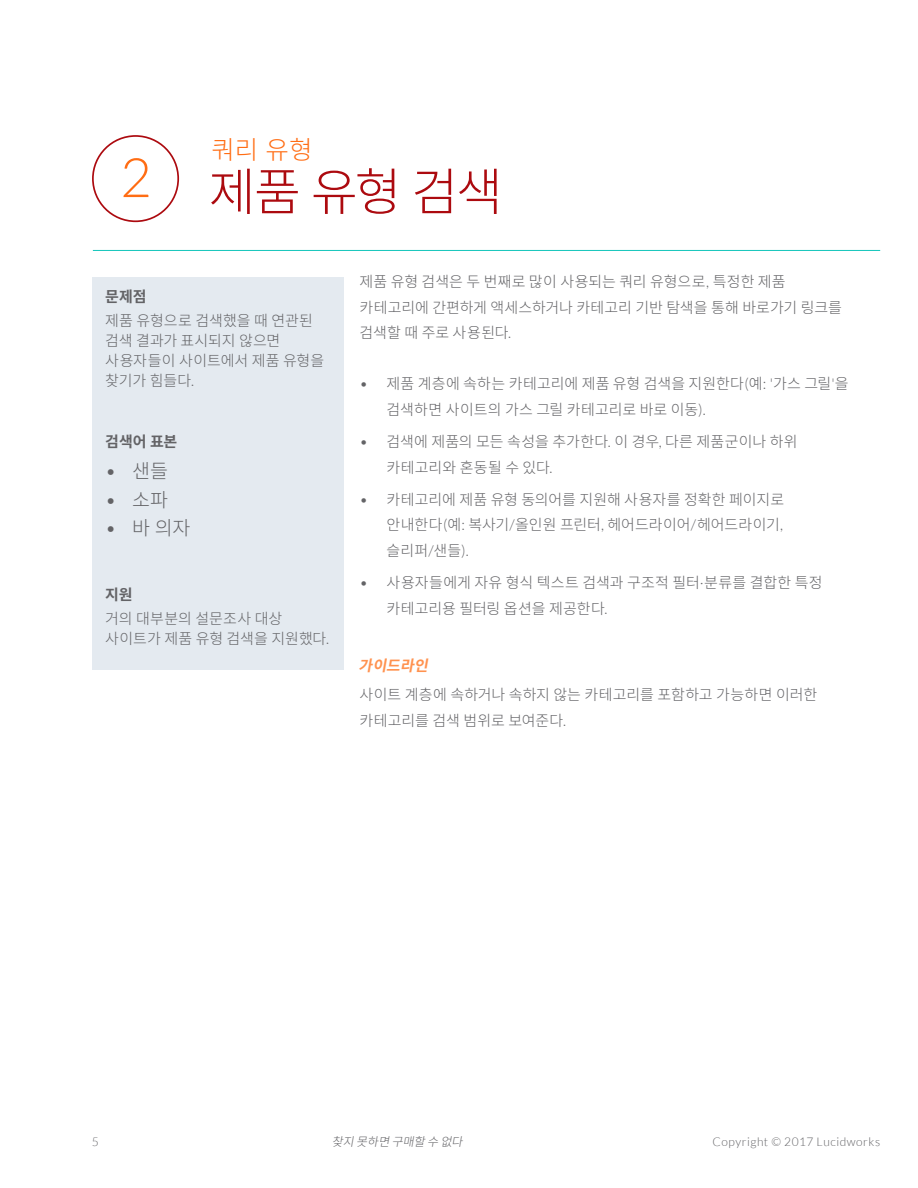
<style>
.page{position:relative;width:918px;height:1188px;background:#fff}
.page>*{position:absolute;margin:0;border:0;box-sizing:border-box;transform-origin:0 0}
.Header__Red{font:300 54.45px "Lato";color:#ff6d14}
.Header__Red-2{font:300 51px "Noto Sans KR";color:#ac0a0f}
.Header__Red-3{font:300 25.5px "Noto Sans KR";color:#ff6d14}
.t1{font:300 19.5px "Noto Sans KR";color:#636366}
.Body_Copy{font:300 15px/25.5px "Noto Sans KR";color:#636366}
.Body_Copy-2{font:700 15px "Noto Sans KR";letter-spacing:-.005em;color:#636366}
.Body_Copy-3{font:italic 700 15px "Noto Sans KR";color:#ff924f}
.t2{font:300 12px "Lato";letter-spacing:.045em;color:#636366}
.t3{font:italic 300 12px "Noto Sans KR";color:#636366}
.s1{font-family:"Lato"}
</style>
<div class="page">
<div style="left:92px;top:135px;width:87px;height:87px;border:2px solid #ac0a0f;border-radius:50%"></div>
<div style="left:92px;top:277px;width:252px;height:393px;background:#e4eaf0"></div>
<hr style="left:93px;top:250px;width:787px;height:1px;background:#13c5bb">
<p class="Header__Red-3" style="left:211px;top:136px;width:103px">쿼리 유형</p>
<p class="Header__Red" style="left:120px;top:148px;width:33px">2</p>
<p class="Header__Red-2" style="left:209px;top:163px;width:296px">제품 유형 검색</p>
<p class="Body_Copy-2" style="left:105px;top:288px;width:43px">문제점</p>
<p class="Body_Copy" style="left:105px;top:310px;width:220px;line-height:20.2px">제품 유형으로 검색했을 때 연관된 검색 결과가 표시되지 않으면 사용자들이 사이트에서 제품 유형을 찾기가 힘들다<span class="s1">.</span></p>
<p class="Body_Copy-2" style="left:105px;top:433px;width:74px">검색어 표본</p>
<p class="t1" style="left:105px;top:460px;width:64px"><span class="s1">•</span> 샌들</p>
<p class="t1" style="left:105px;top:488px;width:64px"><span class="s1">•</span> 소파</p>
<p class="t1" style="left:105px;top:517px;width:87px"><span class="s1">•</span> 바 의자</p>
<p class="Body_Copy-2" style="left:105px;top:586px;width:29px">지원</p>
<p class="Body_Copy" style="left:105px;top:608px;width:225px;line-height:20.2px">거의 대부분의 설문조사 대상 사이트가 제품 유형 검색을 지원했다<span class="s1">.</span></p>
<p class="Body_Copy" style="left:360px;top:270px;width:484px">제품 유형 검색은 두 번째로 많이 사용되는 쿼리 유형으로<span class="s1">,</span> 특정한 제품 카테고리에 간편하게 액세스하거나 카테고리 기반 탐색을 통해 바로가기 링크를 검색할 때 주로 사용된다<span class="s1">.</span></p>
<p class="Body_Copy" style="left:387px;top:372px;width:463px;text-indent:-27px"><span class="s1">•</span> 제품 계층에 속하는 카테고리에 제품 유형 검색을 지원한다<span class="s1">(</span>예<span class="s1">: '</span>가스 그릴<span class="s1">'</span>을 검색하면 사이트의 가스 그릴 카테고리로 바로 이동<span class="s1">).</span></p>
<p class="Body_Copy" style="left:387px;top:429px;width:413px;text-indent:-27px"><span class="s1">•</span> 검색에 제품의 모든 속성을 추가한다<span class="s1">.</span> 이 경우<span class="s1">,</span> 다른 제품군이나 하위 카테고리와 혼동될 수 있다<span class="s1">.</span></p>
<p class="Body_Copy" style="left:387px;top:487px;width:399px;text-align:justify;text-indent:-27px"><span class="s1">•</span> 카테고리에 제품 유형 동의어를 지원해 사용자를 정확한 페이지로 안내한다<span class="s1">(</span>예<span class="s1">:</span> 복사기<span class="s1">/</span>올인원 프린터<span class="s1">,</span> 헤어드라이어<span class="s1">/</span>헤어드라이기<span class="s1">, </span>슬리퍼<span class="s1">/</span>샌들<span class="s1">).</span></p>
<p class="Body_Copy" style="left:387px;top:570px;width:438px;text-indent:-27px"><span class="s1">•</span> 사용자들에게 자유 형식 텍스트 검색과 구조적 필터<span class="s1">·</span>분류를 결합한 특정 카테고리용 필터링 옵션을 제공한다<span class="s1">.</span></p>
<p class="Body_Copy-3" style="left:359px;top:657px;width:79px">가이드라인</p>
<p class="Body_Copy" style="left:360px;top:682px;width:459px">사이트 계층에 속하거나 속하지 않는 카테고리를 포함하고 가능하면 이러한 카테고리를 검색 범위로 보여준다<span class="s1">.</span></p>
<p class="t2" style="left:92px;top:1135px;width:8px">5</p>
<p class="t3" style="left:332px;top:1135px;width:138px">찾지 못하면 구매할 수 없다</p>
<p class="t2" style="left:712px;top:1135px;width:169px">Copyright © 2017 Lucidworks</p>
</div>
